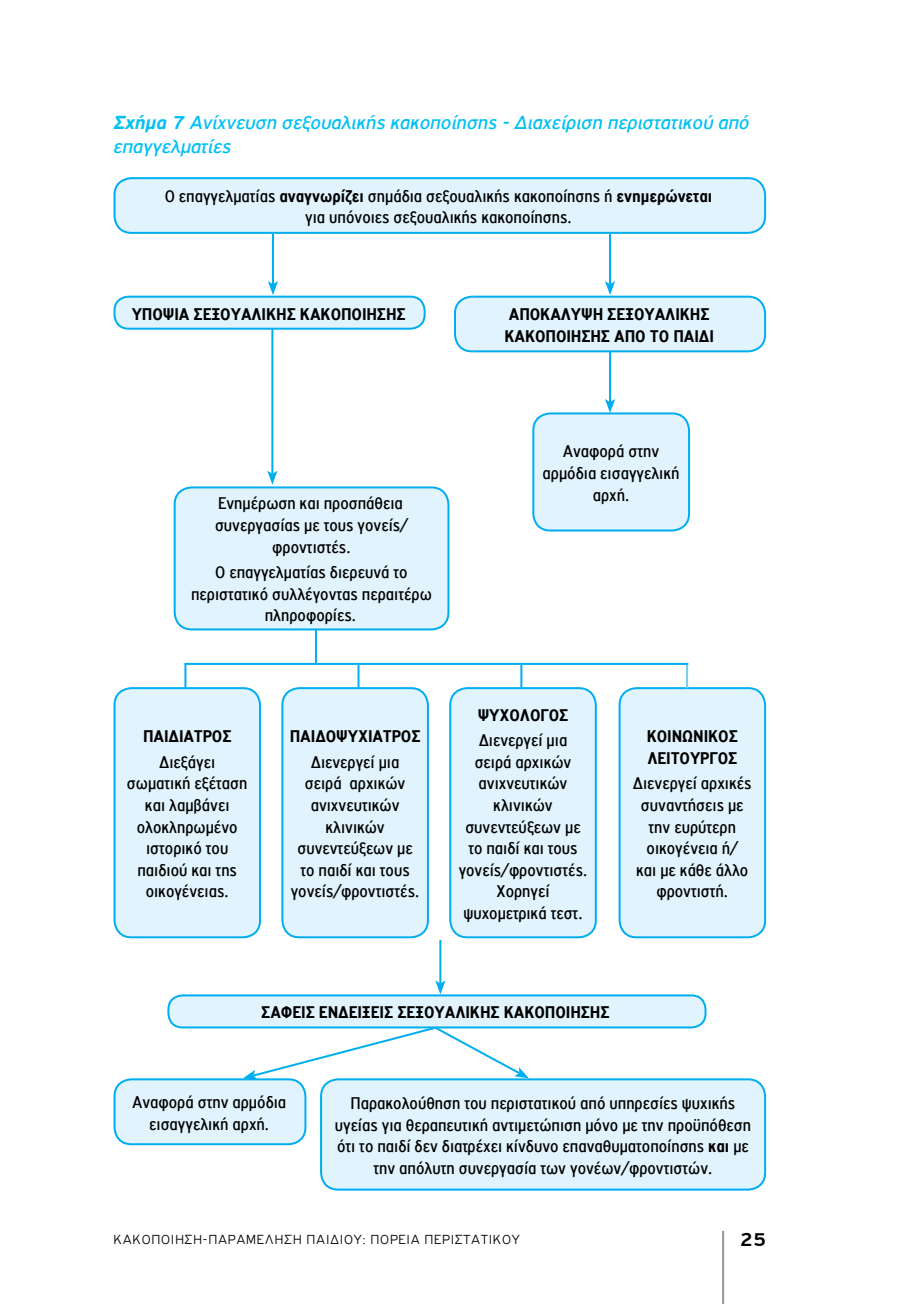
<style>
.page{position:relative;width:908px;height:1304px;background:#fff}
.page>*{position:absolute;margin:0;border:0;box-sizing:border-box;transform-origin:0 0}
.t1{font:italic 20px/24px "PF Highway Gothic";color:#00c0f3}
.t2{font:700 20px "PF Highway Gothic";color:#000}
.t3{font:18px/21.6px "PF Highway Gothic Condensed";color:#000;text-align:center}
.t4{font:700 18px/21.6px "PF Highway Gothic Condensed";color:#000}
.t5{font:300 14px "PF Highway Gothic";color:#000}
.s1{font-weight:700}
</style>
<div class="page">
<hr style="left:721px;top:1231px;width:2px;height:73px;background:#939598">
<div style="left:114px;top:178px;width:650px;height:55px;background:#e1f4fd;border-radius:17px"></div>
<div style="left:113px;top:177px;width:652px;height:57px;border:2px solid #00aeef;border-radius:17px"></div>
<div style="left:114px;top:297px;width:310px;height:32px;background:#e1f4fd;border-radius:14px"></div>
<div style="left:113px;top:296px;width:312px;height:34px;border:2px solid #00aeef;border-radius:14px"></div>
<div style="left:455px;top:297px;width:309px;height:54px;background:#e1f4fd;border-radius:17px"></div>
<div style="left:454px;top:296px;width:311px;height:56px;border:2px solid #00aeef;border-radius:17px"></div>
<div style="left:168px;top:995px;width:537px;height:32px;background:#e1f4fd;border-radius:14px"></div>
<div style="left:167px;top:994px;width:539px;height:34px;border:2px solid #00aeef;border-radius:14px"></div>
<div style="left:114px;top:688px;width:146px;height:249px;background:#e1f4fd;border-radius:17px"></div>
<div style="left:113px;top:687px;width:148px;height:251px;border:2px solid #00aeef;border-radius:17px"></div>
<div style="left:114px;top:1079px;width:191px;height:65px;background:#e1f4fd;border-radius:17px"></div>
<div style="left:113px;top:1078px;width:193px;height:67px;border:2px solid #00aeef;border-radius:17px"></div>
<div style="left:321px;top:1079px;width:443px;height:111px;background:#e1f4fd;border-radius:17px"></div>
<div style="left:320px;top:1078px;width:445px;height:113px;border:2px solid #00aeef;border-radius:17px"></div>
<div style="left:450px;top:688px;width:145px;height:249px;background:#e1f4fd;border-radius:17px"></div>
<div style="left:449px;top:687px;width:147px;height:251px;border:2px solid #00aeef;border-radius:17px"></div>
<div style="left:282px;top:688px;width:146px;height:249px;background:#e1f4fd;border-radius:17px"></div>
<div style="left:281px;top:687px;width:148px;height:251px;border:2px solid #00aeef;border-radius:17px"></div>
<div style="left:619px;top:688px;width:145px;height:249px;background:#e1f4fd;border-radius:17px"></div>
<div style="left:618px;top:687px;width:147px;height:251px;border:2px solid #00aeef;border-radius:17px"></div>
<div style="left:174px;top:487px;width:274px;height:142px;background:#e1f4fd;border-radius:17px"></div>
<div style="left:173px;top:486px;width:276px;height:144px;border:2px solid #00aeef;border-radius:17px"></div>
<div style="left:533px;top:413px;width:155px;height:117px;background:#e1f4fd;border-radius:17px"></div>
<div style="left:532px;top:412px;width:157px;height:119px;border:2px solid #00aeef;border-radius:17px"></div>
<hr style="left:315px;top:629px;width:2px;height:35px;background:#00aeef">
<hr style="left:184px;top:664px;width:2px;height:24px;background:#00aeef">
<hr style="left:520px;top:664px;width:2px;height:24px;background:#00aeef">
<hr style="left:357px;top:664px;width:2px;height:24px;background:#00aeef">
<hr style="left:685px;top:664px;width:2px;height:24px;background:#6dcff6">
<hr style="left:184px;top:663px;width:504px;height:2px;background:#00aeef">
<hr style="left:272px;top:234px;width:2px;height:50px;background:#00aeef">
<svg style="left:268px;top:281px;width:10px;height:14px"></svg>
<hr style="left:608px;top:234px;width:2px;height:50px;background:#00aeef">
<svg style="left:605px;top:281px;width:10px;height:14px"></svg>
<hr style="left:608px;top:352px;width:2px;height:50px;background:#00aeef">
<svg style="left:604px;top:399px;width:11px;height:14px"></svg>
<hr style="left:271px;top:329px;width:2px;height:145px;background:#00aeef">
<svg style="left:267px;top:471px;width:10px;height:14px"></svg>
<hr style="left:439px;top:940px;width:2px;height:43px;background:#00aeef">
<svg style="left:435px;top:980px;width:10px;height:14px"></svg>
<svg style="left:243px;top:1025px;width:285px;height:55px"></svg>
<p class="t1" style="left:113px;top:110px;width:637px"><span class="s1">Σχήμα 7</span> Ανίχνευση σεξουαλικής κακοποίησης - Διαχείριση περιστατικού από επαγγελματίες</p>
<p class="t3" style="left:165px;top:185px;width:548px">Ο επαγγελματίας <span class="s1">αναγνωρίζει</span> σημάδια σεξουαλικής κακοποίησης ή <span class="s1">ενημερώνεται </span>για υπόνοιες σεξουαλικής κακοποίησης.</p>
<p class="t4" style="left:132px;top:303px;width:275px">ΥΠΟΨΙΑ ΣΕΞΟΥΑΛΙΚΗΣ ΚΑΚΟΠΟΙΗΣΗΣ</p>
<p class="t4" style="left:504px;top:304px;width:211px">ΑΠΟΚΑΛΥΨΗ ΣΕΞΟΥΑΛΙΚΗΣ<br>ΚΑΚΟΠΟΙΗΣΗΣ ΑΠΟ ΤΟ ΠΑΙΔΙ</p>
<p class="t3" style="left:215px;top:493px;width:194px">Ενημέρωση και προσπάθεια συνεργασίας με τους γονείς/ φροντιστές.</p>
<p class="t3" style="left:191px;top:562px;width:242px">Ο επαγγελματίας διερευνά το περιστατικό συλλέγοντας περαιτέρω πληροφορίες.</p>
<p class="t3" style="left:542px;top:441px;width:138px">Αναφορά στην αρμόδια εισαγγελική αρχή.</p>
<p class="t4" style="left:143px;top:725px;width:90px">ΠΑΙΔΙΑΤΡΟΣ</p>
<p class="t3" style="left:127px;top:751px;width:122px">Διεξάγει σωματική εξέταση και λαμβάνει ολοκληρωμένο ιστορικό του παιδιού και της οικογένειας.</p>
<p class="t4" style="left:290px;top:725px;width:132px">ΠΑΙΔΟΨΥΧΙΑΤΡΟΣ</p>
<p class="t3" style="left:290px;top:751px;width:130px">Διενεργεί μια σειρά αρχικών ανιχνευτικών κλινικών συνεντεύξεων με το παιδί και τους γονείς/φροντιστές.</p>
<p class="t4" style="left:477px;top:704px;width:92px">ΨΥΧΟΛΟΓΟΣ</p>
<p class="t3" style="left:458px;top:729px;width:130px">Διενεργεί μια σειρά αρχικών ανιχνευτικών κλινικών συνεντεύξεων με το παιδί και τους γονείς/φροντιστές.<br>Χορηγεί ψυχομετρικά τεστ.</p>
<p class="t4" style="left:646px;top:725px;width:92px">ΚΟΙΝΩΝΙΚΟΣ<br>ΛΕΙΤΟΥΡΓΟΣ</p>
<p class="t3" style="left:632px;top:773px;width:120px">Διενεργεί αρχικές συναντήσεις με την ευρύτερη οικογένεια ή/<br>και με κάθε άλλο φροντιστή.</p>
<p class="t4" style="left:261px;top:1002px;width:349px">ΣΑΦΕΙΣ ΕΝΔΕΙΞΕΙΣ ΣΕΞΟΥΑΛΙΚΗΣ ΚΑΚΟΠΟΙΗΣΗΣ</p>
<p class="t3" style="left:132px;top:1091px;width:155px">Αναφορά στην αρμόδια εισαγγελική αρχή.</p>
<p class="t3" style="left:334px;top:1092px;width:417px">Παρακολούθηση του περιστατικού από υπηρεσίες ψυχικής υγείας για θεραπευτική αντιμετώπιση μόνο με την προϋπόθεση ότι το παιδί δεν διατρέχει κίνδυνο επαναθυματοποίησης <span class="s1">και</span> με την απόλυτη συνεργασία των γονέων/φροντιστών.</p>
<p class="t5" style="left:113px;top:1232px;width:19px">Κακοποίηση</p>
<p class="t5" style="left:203px;top:1232px;width:16px">-παραμέ</p>
<p class="t5" style="left:265px;top:1232px;width:20px">ληση</p>
<p class="t5" style="left:306px;top:1232px;width:9px">παιδιού</p>
<p class="t5" style="left:362px;top:1232px;width:27px">: Πορεία</p>
<p class="t5" style="left:424px;top:1232px;width:9px">περιστατικού</p>
<p class="t2" style="left:739px;top:1228px;width:28px">25</p>
</div>
